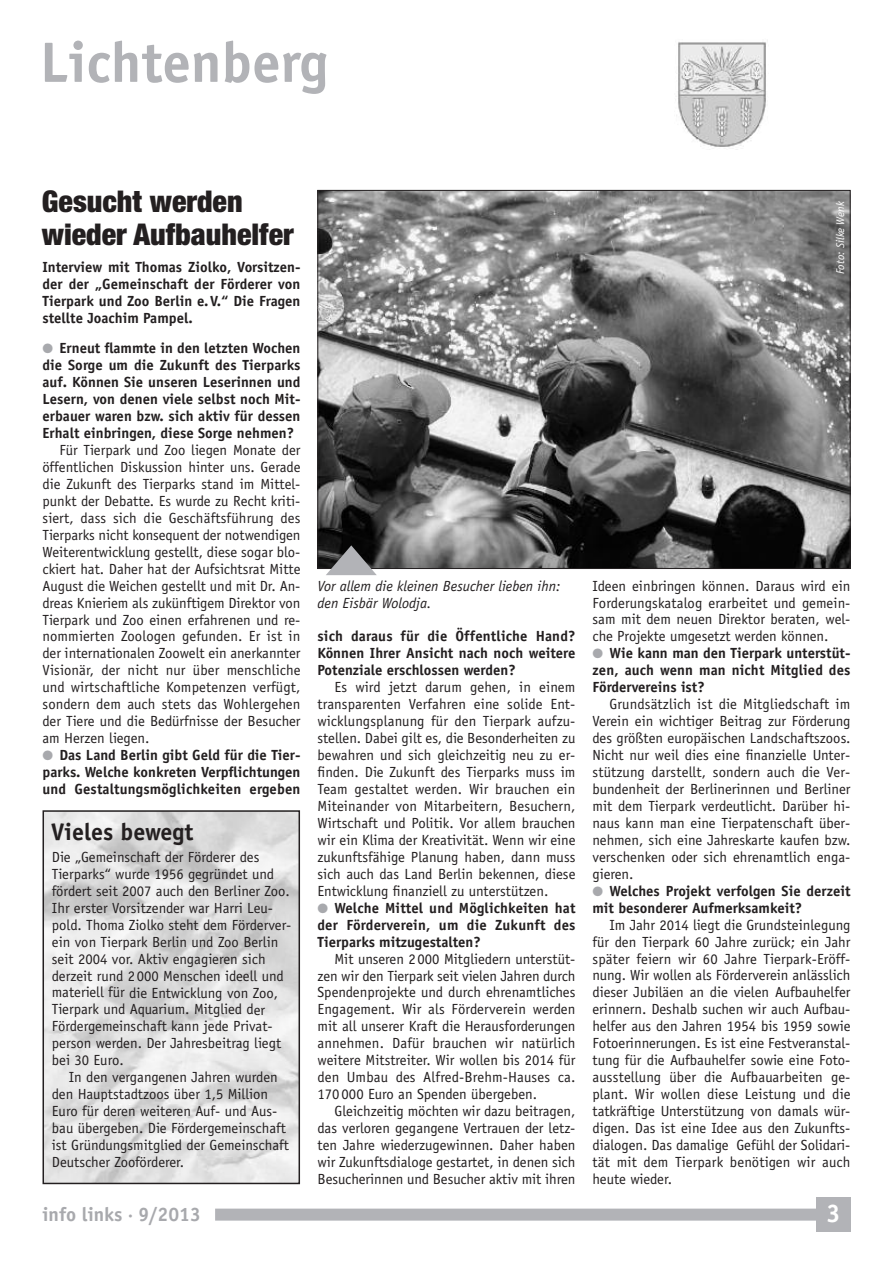
<style>
.page{position:relative;width:893px;height:1263px;background:#fff}
.page>*{position:absolute;margin:0;border:0;box-sizing:border-box;transform-origin:0 0}
.t1{font:700 57px "Officina Sans Std";color:#b2b3b7}
.t2{font:900 condensed 30px/32.5px "Helvetica Neue";color:#231f20}
.t3{font:700 25.5px "Officina Sans Std";color:#fff}
.t4{font:700 24px "Officina Sans Std";color:#231f20}
.t5{font:700 19.5px "Officina Sans Std";color:#a8a9ad}
.t6{font:14.7px/17px "Officina Sans Std";color:#231f20;text-align:justify}
.t7{font:700 14.7px/17px "Officina Sans Std";color:#231f20;text-align:justify}
.t8{font:italic 14.7px/17px "Officina Sans Std";color:#231f20}
.t9{font:italic 11.25px "Officina Sans Std";color:#fff}
.s1{color:#a8a9ad}
</style>
<div class="page">
<div style="left:816px;top:1198px;width:34px;height:34px;background:#b2b3b7"></div>
<div style="left:215px;top:1208px;width:621px;height:12px;background:#b2b3b7"></div>
<img style="left:46px;top:813px;width:251px;height:368px">
<div style="left:43px;top:810px;width:257px;height:374px;border:2px solid #231f20"></div>
<img style="left:676px;top:40px;width:92px;height:110px">
<img style="left:319px;top:192px;width:529px;height:375px">
<svg style="left:326px;top:545px;width:51px;height:30px;background:#69696b"></svg>
<h1 class="t1" style="left:40px;top:41px;width:290px">Lichtenberg</h1>
<h2 class="t2" style="left:42px;top:185px;width:253px">Gesucht werden wieder Aufbauhelfer</h2>
<p class="t7" style="left:43px;top:260px;width:259px">Interview mit Thomas Ziolko, Vorsitzen&shy;der der „Gemeinschaft der Förderer von Tierpark und Zoo Berlin e.V.“ Die Fragen stellte Joachim Pampel.</p>
<p class="t7" style="left:43px;top:341px;width:259px"><span class="s1">●</span> Erneut flammte in den letzten Wochen die Sorge um die Zukunft des Tierparks auf. Können Sie unseren Leserinnen und Lesern, von denen viele selbst noch Mit&shy;erbauer waren bzw. sich aktiv für dessen Erhalt einbringen, diese Sorge nehmen?</p>
<p class="t6" style="left:43px;top:443px;width:259px;text-indent:17px">Für Tierpark und Zoo liegen Monate der öffentlichen Diskussion hinter uns. Gerade die Zukunft des Tierparks stand im Mittel&shy;punkt der Debatte. Es wurde zu Recht kriti&shy;siert, dass sich die Geschäftsführung des Tierparks nicht konsequent der notwendigen Weiterentwicklung gestellt, diese sogar blo&shy;ckiert hat. Daher hat der Aufsichtsrat Mitte August die Weichen gestellt und mit Dr. An&shy;dreas Knieriem als zukünftigem Direktor von Tierpark und Zoo einen erfahrenen und re&shy;nommierten Zoologen gefunden. Er ist in der internationalen Zoowelt ein anerkannter Visionär, der nicht nur über menschliche und wirtschaftliche Kompetenzen verfügt, sondern dem auch stets das Wohlergehen der Tiere und die Bedürfnisse der Besucher am Herzen liegen.</p>
<p class="t7" style="left:43px;top:748px;width:259px"><span class="s1">●</span> Das Land Berlin gibt Geld für die Tier&shy;parks. Welche konkreten Verpflichtungen und Gestaltungsmöglichkeiten ergeben</p>
<h3 class="t4" style="left:51px;top:822px;width:144px">Vieles bewegt</h3>
<p class="t6" style="left:52px;top:850px;width:241px;text-align:left">Die „Gemeinschaft der Förderer des Tierparks“ wurde 1956 gegründet und fördert seit 2007 auch den Berliner Zoo.<br>Ihr erster Vorsitzender war Harri Leu&shy;pold. Thoma Ziolko steht dem Förderver&shy;ein von Tierpark Berlin und Zoo Berlin seit 2004 vor. Aktiv engagieren sich derzeit rund 2000 Menschen ideell und materiell für die Entwicklung von Zoo, Tierpark und Aquarium. Mitglied der Fördergemeinschaft kann jede Privat&shy;person werden. Der Jahresbeitrag liegt bei 30 Euro.</p>
<p class="t6" style="left:52px;top:1070px;width:239px;text-align:left;text-indent:17px">In den vergangenen Jahren wurden den Hauptstadtzoos über 1,5 Million Euro für deren weiteren Auf- und Aus&shy;bau übergeben. Die Fördergemeinschaft ist Gründungsmitglied der Gemeinschaft Deutscher Zooförderer.</p>
<p class="t8" style="left:317px;top:578px;width:244px">Vor allem die kleinen Besucher lieben ihn: den Eisbär Wolodja.</p>
<p class="t7" style="left:317px;top:629px;width:259px">sich daraus für die Öffentliche Hand?<br>Können Ihrer Ansicht nach noch weitere Potenziale erschlossen werden?</p>
<p class="t6" style="left:317px;top:680px;width:259px;text-indent:17px">Es wird jetzt darum gehen, in einem transparenten Verfahren eine solide Ent&shy;wicklungsplanung für den Tierpark aufzu&shy;stellen. Dabei gilt es, die Besonderheiten zu bewahren und sich gleichzeitig neu zu er&shy;finden. Die Zukunft des Tierparks muss im Team gestaltet werden. Wir brauchen ein Miteinander von Mitarbeitern, Besuchern, Wirtschaft und Politik. Vor allem brauchen wir ein Klima der Kreativität. Wenn wir eine zukunftsfähige Planung haben, dann muss sich auch das Land Berlin bekennen, diese Entwicklung finanziell zu unterstützen.</p>
<p class="t7" style="left:317px;top:900px;width:259px"><span class="s1">●</span> Welche Mittel und Möglichkeiten hat der Förderverein, um die Zukunft des Tierparks mitzugestalten?</p>
<p class="t6" style="left:317px;top:951px;width:259px;text-indent:17px">Mit unseren 2000 Mitgliedern unterstüt&shy;zen wir den Tierpark seit vielen Jahren durch Spendenprojekte und durch ehrenamtliches Engagement. Wir als Förderverein werden mit all unserer Kraft die Herausforderungen annehmen. Dafür brauchen wir natürlich weitere Mitstreiter. Wir wollen bis 2014 für den Umbau des Alfred-Brehm-Hauses ca.<br>170 000 Euro an Spenden übergeben.</p>
<p class="t6" style="left:317px;top:1104px;width:259px;text-indent:17px">Gleichzeitig möchten wir dazu beitragen, das verloren gegangene Vertrauen der letz&shy;ten Jahre wiederzugewinnen. Daher haben wir Zukunftsdialoge gestartet, in denen sich Besucherinnen und Besucher aktiv mit ihren</p>
<p class="t9" style="left:836px;top:274px;width:74px;rotate:-90deg">Foto: Silke Wenk</p>
<p class="t6" style="left:592px;top:578px;width:259px">Ideen einbringen können. Daraus wird ein Forderungskatalog erarbeitet und gemein&shy;sam mit dem neuen Direktor beraten, wel&shy;che Projekte umgesetzt werden können.</p>
<p class="t7" style="left:592px;top:646px;width:259px"><span class="s1">●</span> Wie kann man den Tierpark unterstüt&shy;zen, auch wenn man nicht Mitglied des Fördervereins ist?</p>
<p class="t6" style="left:592px;top:697px;width:259px;text-indent:17px">Grundsätzlich ist die Mitgliedschaft im Verein ein wichtiger Beitrag zur Förderung des größten europäischen Landschaftszoos.<br>Nicht nur weil dies eine finanzielle Unter&shy;stützung darstellt, sondern auch die Ver&shy;bundenheit der Berlinerinnen und Berliner mit dem Tierpark verdeutlicht. Darüber hi&shy;naus kann man eine Tierpatenschaft über&shy;nehmen, sich eine Jahreskarte kaufen bzw. verschenken oder sich ehrenamtlich enga&shy;gieren.</p>
<p class="t7" style="left:592px;top:883px;width:259px"><span class="s1">●</span> Welches Projekt verfolgen Sie derzeit mit besonderer Aufmerksamkeit?</p>
<p class="t6" style="left:592px;top:917px;width:259px;text-indent:17px">Im Jahr 2014 liegt die Grundsteinlegung für den Tierpark 60 Jahre zurück; ein Jahr später feiern wir 60 Jahre Tierpark-Eröff&shy;nung. Wir wollen als Förderverein anlässlich dieser Jubiläen an die vielen Aufbauhelfer erinnern. Deshalb suchen wir auch Aufbau&shy;helfer aus den Jahren 1954 bis 1959 sowie Fotoerinnerungen. Es ist eine Festveranstal&shy;tung für die Aufbauhelfer sowie eine Foto&shy;ausstellung über die Aufbauarbeiten ge&shy;plant. Wir wollen diese Leistung und die tatkräftige Unterstützung von damals wür&shy;digen. Das ist eine Idee aus den Zukunfts&shy;dialogen. Das damalige Gefühl der Solidari&shy;tät mit dem Tierpark benötigen wir auch heute wieder.</p>
<h3 class="t5" style="left:43px;top:1206px;width:160px">info links ·9/2013</h3>
<h3 class="t3" style="left:826px;top:1204px;width:16px">3</h3>
</div>
